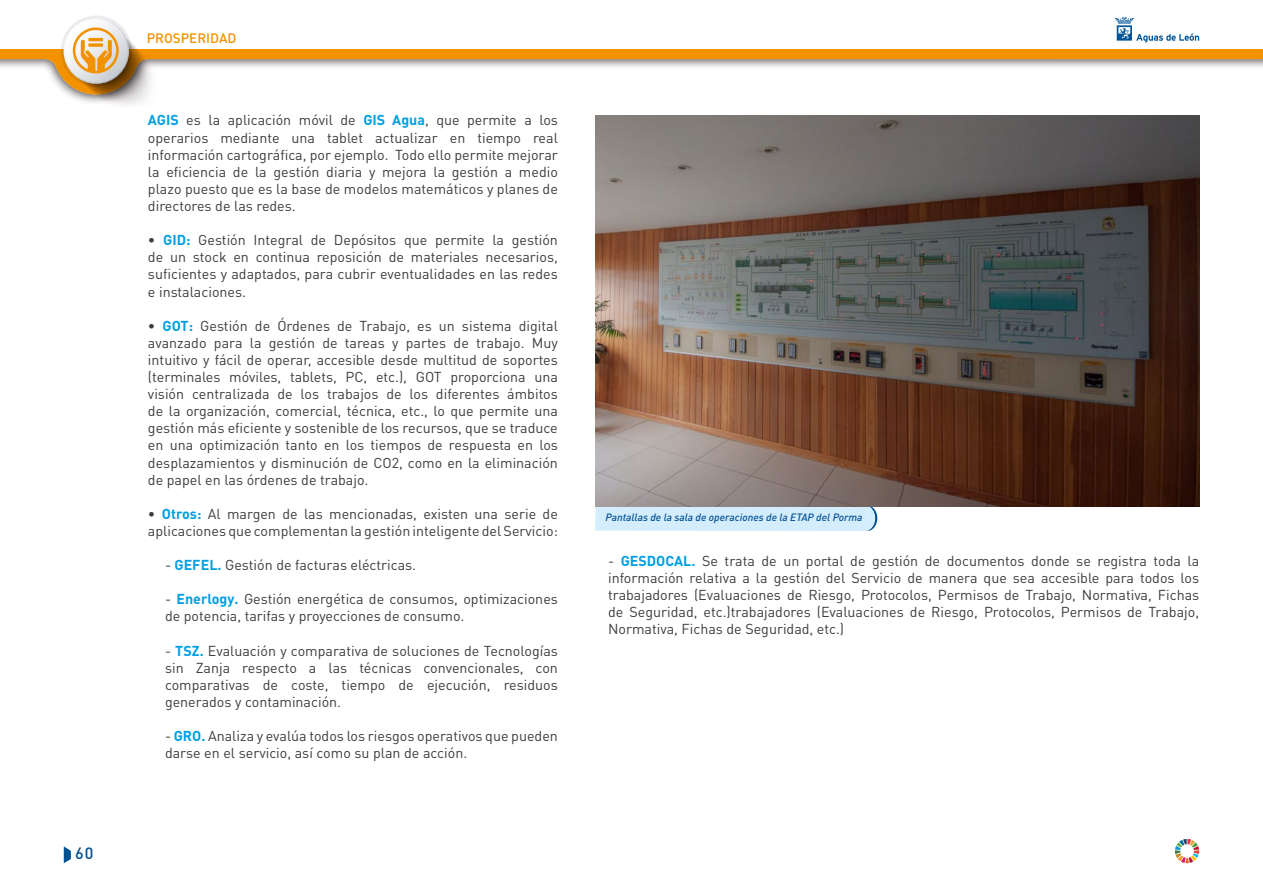
<style>
.page{position:relative;width:1263px;height:893px;background:#fff}
.page>*{position:absolute;margin:0;border:0;box-sizing:border-box;transform-origin:0 0}
.t1{font:500 16.2px "DIN Pro";color:#005092}
.t2{font:14.25px/17.1px "DIN Pro";color:#3c3c3b;text-align:justify}
.t3{font:500 13.5px "DIN Pro";color:#f39200}
.t4{font:italic 500 10.5px "DIN Pro";color:#005092}
.s1{font-weight:700;color:#009fe3}
</style>
<div class="page">
<svg style="left:64px;top:846px;width:7px;height:17px"></svg>
<svg style="left:1175px;top:839px;width:24px;height:24px"></svg>
<svg style="left:0;top:49px;width:1263px;height:43px"></svg>
<svg style="left:64px;top:18px;width:95px;height:88px"></svg>
<svg style="left:1115px;top:17px;width:84px;height:26px"></svg>
<svg style="left:595px;top:506px;width:282px;height:25px;background:#d0e7f6"></svg>
<img style="left:595px;top:116px;width:604px;height:390px">
<p class="t1" style="left:75px;top:842px;width:20px">60</p>
<p class="t3" style="left:147px;top:28px;width:91px">PROSPERIDAD</p>
<p class="t2" style="left:148px;top:111px;width:411px"><span class="s1">AGIS</span> es la aplicación móvil de <span class="s1">GIS Agua</span>, que permite a los operarios mediante una tablet actualizar en tiempo real información cartográfica, por ejemplo. Todo ello permite mejorar la eficiencia de la gestión diaria y mejora la gestión a medio plazo puesto que es la base de modelos matemáticos y planes de directores de las redes.</p>
<p class="t2" style="left:148px;top:231px;width:411px">• <span class="s1">GID:</span> Gestión Integral de Depósitos que permite la gestión de un stock en continua reposición de materiales necesarios, suficientes y adaptados, para cubrir eventualidades en las redes e instalaciones.</p>
<p class="t2" style="left:148px;top:316px;width:411px">• <span class="s1">GOT:</span> Gestión de Órdenes de Trabajo, es un sistema digital avanzado para la gestión de tareas y partes de trabajo. Muy intuitivo y fácil de operar, accesible desde multitud de soportes (terminales móviles, tablets, PC, etc.), GOT proporciona una visión centralizada de los trabajos de los diferentes ámbitos de la organización, comercial, técnica, etc., lo que permite una gestión más eficiente y sostenible de los recursos, que se traduce en una optimización tanto en los tiempos de respuesta en los desplazamientos y disminución de CO2, como en la eliminación de papel en las órdenes de trabajo.</p>
<p class="t2" style="left:148px;top:505px;width:411px">• <span class="s1">Otros:</span> Al margen de las mencionadas, existen una serie de aplicaciones que complementan la gestión inteligente del Servicio:</p>
<p class="t2" style="left:165px;top:556px;width:253px">- <span class="s1">GEFEL.</span> Gestión de facturas eléctricas.</p>
<p class="t2" style="left:165px;top:590px;width:394px">- <span class="s1">Enerlogy.</span> Gestión energética de consumos, optimizaciones de potencia, tarifas y proyecciones de consumo.</p>
<p class="t2" style="left:165px;top:641px;width:394px">- <span class="s1">TSZ.</span> Evaluación y comparativa de soluciones de Tecnologías sin Zanja respecto a las técnicas convencionales, con comparativas de coste, tiempo de ejecución, residuos generados y contaminación.</p>
<p class="t2" style="left:165px;top:727px;width:394px">- <span class="s1">GRO.</span> Analiza y evalúa todos los riesgos operativos que pueden darse en el servicio, así como su plan de acción.</p>
<p class="t4" style="left:605px;top:509px;width:259px">Pantallas de la sala de operaciones de la ETAP del Porma</p>
<p class="t2" style="left:608px;top:551px;width:593px">- <span class="s1">GESDOCAL.</span> Se trata de un portal de gestión de documentos donde se registra toda la información relativa a la gestión del Servicio de manera que sea accesible para todos los trabajadores (Evaluaciones de Riesgo, Protocolos, Permisos de Trabajo, Normativa, Fichas de Seguridad, etc.)trabajadores (Evaluaciones de Riesgo, Protocolos, Permisos de Trabajo, Normativa, Fichas de Seguridad, etc.)</p>
</div>
